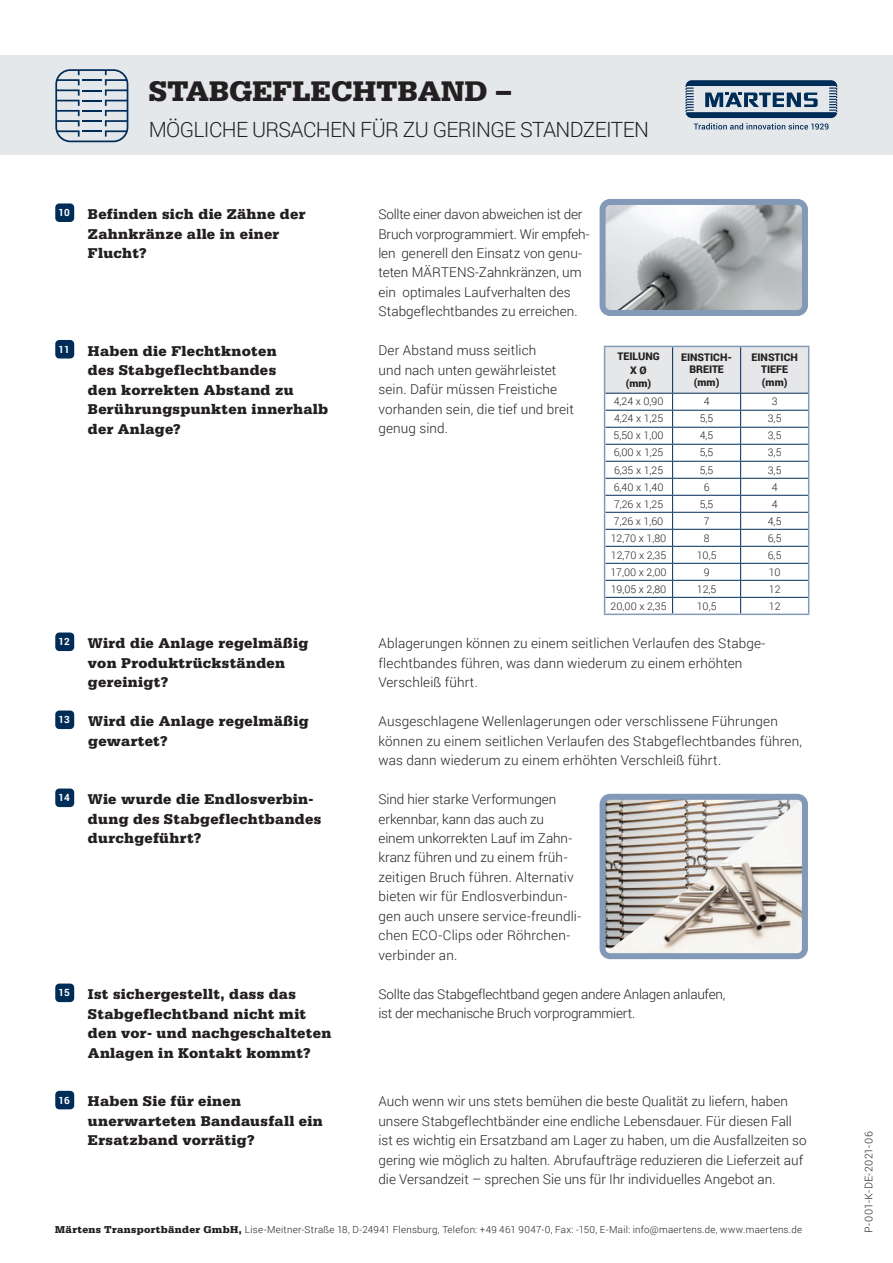
<style>
.page{position:relative;width:893px;height:1263px;background:#fff}
.page>*{position:absolute;margin:0;border:0;box-sizing:border-box;transform-origin:0 0}
.t1{font:900 30px "Serifa Std";color:#231f20}
.t2{font:300 21px "Roboto";letter-spacing:-.03em;color:#231f20}
.t3{font:900 15px/19.5px "Serifa Std";letter-spacing:.02em;color:#231f20}
.t4{font:300 13.5px/19.5px "Roboto";letter-spacing:.005em;color:#231f20}
.t5{font:300 13.5px/19.5px "Roboto";letter-spacing:-.015em;color:#231f20}
.t6{font:300 10.5px "Roboto";color:#231f20}
.t7{font:900 10.5px/13.5px "Roboto";color:#231f20;text-align:center}
.t8{font:300 10.5px "Roboto";letter-spacing:.04em;color:#231f20}
.t9{font:300 9.75px "Roboto";letter-spacing:.025em;color:#231f20}
.s1{font-family:"Serifa Std";font-weight:900;font-size:10.5px}
</style>
<div class="page">
<div style="left:55px;top:203px;width:19px;height:19px;background:#002c58;border-radius:4px"></div>
<div style="left:55px;top:340px;width:19px;height:18px;background:#002c58;border-radius:4px"></div>
<div style="left:55px;top:632px;width:19px;height:19px;background:#002c58;border-radius:4px"></div>
<div style="left:55px;top:710px;width:19px;height:19px;background:#002c58;border-radius:4px"></div>
<div style="left:55px;top:788px;width:19px;height:19px;background:#002c58;border-radius:4px"></div>
<div style="left:55px;top:983px;width:19px;height:19px;background:#002c58;border-radius:4px"></div>
<div style="left:55px;top:1091px;width:19px;height:18px;background:#002c58;border-radius:4px"></div>
<svg style="left:604px;top:346px;width:205px;height:268px"></svg>
<hr style="left:604px;top:614px;width:69px;height:1px;background:#8299b8">
<hr style="left:673px;top:614px;width:68px;height:1px;background:#8299b8">
<hr style="left:741px;top:614px;width:68px;height:1px;background:#8299b8">
<div style="left:0;top:55px;width:893px;height:99px;background:#e5e8eb"></div>
<img style="left:607px;top:206px;width:194px;height:103px">
<div style="left:600px;top:199px;width:208px;height:117px;border:6px solid #8299b8;border-radius:8px"></div>
<img style="left:607px;top:801px;width:194px;height:151px">
<div style="left:600px;top:794px;width:208px;height:165px;border:6px solid #8299b8;border-radius:8px"></div>
<svg style="left:686px;top:80px;width:151px;height:50px"></svg>
<svg style="left:55px;top:69px;width:73px;height:73px"></svg>
<h1 class="t1" style="left:149px;top:73px;width:364px">STABGEFLECHTBAND –</h1>
<h2 class="t2" style="left:149px;top:115px;width:502px">MÖGLICHE URSACHEN FÜR ZU GERINGE STANDZEITEN</h2>
<p class="t3" style="left:88px;top:204px;width:219px;text-indent:-29px"><sup>10</sup> Befinden sich die Zähne der<br>Zahnkränze alle in einer<br>Flucht?</p>
<p class="t3" style="left:88px;top:341px;width:242px;text-indent:-29px"><sup>11</sup> Haben die Flechtknoten<br>des Stabgeflechtbandes<br>den korrekten Abstand zu<br>Berührungspunkten innerhalb der Anlage?</p>
<p class="t3" style="left:88px;top:633px;width:222px;text-indent:-29px"><sup>12</sup> Wird die Anlage regelmäßig von Produktrückständen gereinigt?</p>
<p class="t3" style="left:88px;top:711px;width:222px;text-indent:-30px"><sup>13</sup> Wird die Anlage regelmäßig gewartet?</p>
<p class="t3" style="left:88px;top:789px;width:235px;text-indent:-29px"><sup>14</sup> Wie wurde die Endlosverbin&shy;dung des Stabgeflechtbandes durchgeführt?</p>
<p class="t3" style="left:88px;top:984px;width:245px;text-indent:-29px"><sup>15</sup> Ist sichergestellt, dass das<br>Stabgeflechtband nicht mit den vor- und nachgeschalteten<br>Anlagen in Kontakt kommt?</p>
<p class="t3" style="left:88px;top:1091px;width:236px;text-indent:-29px"><sup>16</sup> Haben Sie für einen unerwarteten Bandausfall ein<br>Ersatzband vorrätig?</p>
<p class="t4" style="left:378px;top:204px;width:213px">Sollte einer davon abweichen ist der Bruch vorprogrammiert. Wir empfeh&shy;len generell den Einsatz von genu&shy;teten MÄRTENS-Zahnkränzen, um ein optimales Laufverhalten des Stabgeflechtbandes zu erreichen.</p>
<p class="t4" style="left:378px;top:340px;width:197px">Der Abstand muss seitlich<br>und nach unten gewährleistet sein. Dafür müssen Freistiche vorhanden sein, die tief und breit genug sind.</p>
<p class="t7" style="left:617px;top:349px;width:44px">TEILUNG<br>X Ø (mm)</p>
<p class="t7" style="left:681px;top:351px;width:53px;line-height:12px">EINSTICH-<br>BREITE</p>
<p class="t7" style="left:694px;top:375px;width:27px">(mm)</p>
<p class="t7" style="left:751px;top:351px;width:48px;line-height:12px">EINSTICH<br>TIEFE</p>
<p class="t7" style="left:762px;top:375px;width:27px">(mm)</p>
<p class="t6" style="left:614px;top:394px;width:51px">4,24 x 0,90</p>
<p class="t6" style="left:704px;top:394px;width:7px">4</p>
<p class="t6" style="left:772px;top:394px;width:7px">3</p>
<p class="t6" style="left:614px;top:411px;width:51px">4,24 x 1,25</p>
<p class="t6" style="left:700px;top:411px;width:15px">5,5</p>
<p class="t6" style="left:768px;top:411px;width:15px">3,5</p>
<p class="t6" style="left:613px;top:428px;width:52px">5,50 x 1,00</p>
<p class="t6" style="left:700px;top:428px;width:15px">4,5</p>
<p class="t6" style="left:768px;top:428px;width:15px">3,5</p>
<p class="t6" style="left:614px;top:445px;width:51px">6,00 x 1,25</p>
<p class="t6" style="left:700px;top:445px;width:15px">5,5</p>
<p class="t6" style="left:768px;top:445px;width:15px">3,5</p>
<p class="t6" style="left:614px;top:462px;width:51px">6,35 x 1,25</p>
<p class="t6" style="left:700px;top:462px;width:15px">5,5</p>
<p class="t6" style="left:768px;top:462px;width:15px">3,5</p>
<p class="t6" style="left:614px;top:479px;width:51px">6,40 x 1,40</p>
<p class="t6" style="left:704px;top:479px;width:7px">6</p>
<p class="t6" style="left:772px;top:479px;width:7px">4</p>
<p class="t6" style="left:614px;top:496px;width:51px">7,26 x 1,25</p>
<p class="t6" style="left:700px;top:496px;width:15px">5,5</p>
<p class="t6" style="left:772px;top:496px;width:7px">4</p>
<p class="t6" style="left:614px;top:513px;width:51px">7,26 x 1,60</p>
<p class="t6" style="left:704px;top:513px;width:7px">7</p>
<p class="t6" style="left:768px;top:513px;width:15px">4,5</p>
<p class="t6" style="left:611px;top:530px;width:57px">12,70 x 1,80</p>
<p class="t6" style="left:704px;top:530px;width:7px">8</p>
<p class="t6" style="left:768px;top:530px;width:15px">6,5</p>
<p class="t6" style="left:611px;top:547px;width:57px">12,70 x 2,35</p>
<p class="t6" style="left:697px;top:547px;width:21px">10,5</p>
<p class="t6" style="left:768px;top:547px;width:15px">6,5</p>
<p class="t6" style="left:610px;top:565px;width:58px">17,00 x 2,00</p>
<p class="t6" style="left:704px;top:565px;width:7px">9</p>
<p class="t6" style="left:769px;top:565px;width:13px">10</p>
<p class="t6" style="left:611px;top:582px;width:57px">19,05 x 2,80</p>
<p class="t6" style="left:697px;top:582px;width:21px">12,5</p>
<p class="t6" style="left:769px;top:582px;width:13px">12</p>
<p class="t6" style="left:611px;top:599px;width:57px">20,00 x 2,35</p>
<p class="t6" style="left:697px;top:599px;width:21px">10,5</p>
<p class="t6" style="left:769px;top:599px;width:13px">12</p>
<p class="t4" style="left:378px;top:633px;width:389px">Ablagerungen können zu einem seitlichen Verlaufen des Stabge&shy;flechtbandes führen, was dann wiederum zu einem erhöhten<br>Verschleiß führt.</p>
<p class="t4" style="left:378px;top:711px;width:425px">Ausgeschlagene Wellenlagerungen oder verschlissene Führungen können zu einem seitlichen Verlaufen des Stabgeflechtbandes führen, was dann wiederum zu einem erhöhten Verschleiß führt.</p>
<p class="t4" style="left:378px;top:789px;width:204px">Sind hier starke Verformungen erkennbar, kann das auch zu einem unkorrekten Lauf im Zahn&shy;kranz führen und zu einem früh&shy;zeitigen Bruch führen. Alternativ bieten wir für Endlosverbindun&shy;gen auch unsere service-freundli&shy;chen ECO-Clips oder Röhrchen&shy;verbinder an.</p>
<p class="t5" style="left:378px;top:984px;width:348px">Sollte das Stabgeflechtband gegen andere Anlagen anlaufen, ist der mechanische Bruch vorprogrammiert.</p>
<p class="t4" style="left:378px;top:1091px;width:430px">Auch wenn wir uns stets bemühen die beste Qualität zu liefern, haben unsere Stabgeflechtbänder eine endliche Lebensdauer. Für diesen Fall ist es wichtig ein Ersatzband am Lager zu haben, um die Ausfallzeiten so gering wie möglich zu halten. Abrufaufträge reduzieren die Lieferzeit auf die Versandzeit – sprechen Sie uns für Ihr individuelles Angebot an.</p>
<p class="t9" style="left:55px;top:1222px;width:748px"><span class="s1">Märtens Transportbänder GmbH,</span> Lise-Meitner-Straße 18, D-24941 Flensburg, Telefon: +49 461 9047-0, Fax: -150, E-Mail: info@maertens.de, www.maertens.de</p>
<p class="t8" style="left:861px;top:1233px;width:103px;rotate:-90deg">P-001-K-DE-2021-06</p>
</div>
